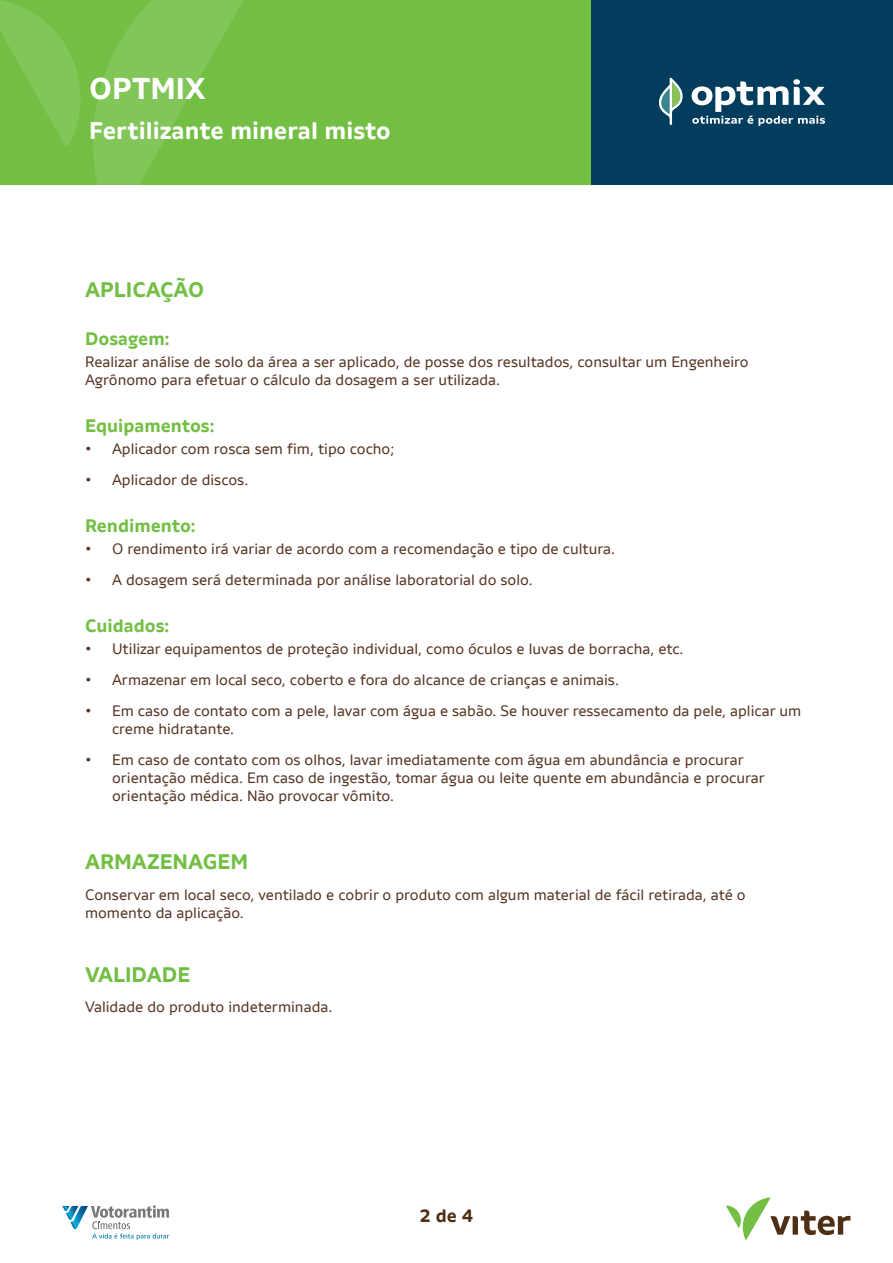
<style>
.page{position:relative;width:893px;height:1263px;background:#fff}
.page>*{position:absolute;margin:0;border:0;box-sizing:border-box;transform-origin:0 0}
.t1{font:700 30px "Votorantim Sans";color:#fff}
.t2{font:700 24px "Votorantim Sans";color:#fff}
.t3{font:700 21px "Votorantim Sans";color:#72bf44}
.t4{font:700 18px "Votorantim Sans";color:#72bf44}
.t5{font:700 18px "Votorantim Sans";color:#4e2f14}
.t6{font:15px/18px "Votorantim Sans";color:#563522}
</style>
<div class="page">
<svg style="left:726px;top:1197px;width:124px;height:43px"></svg>
<svg style="left:62px;top:1205px;width:107px;height:35px"></svg>
<div style="left:591px;top:0;width:302px;height:185px;background:#033d5e"></div>
<div style="left:0;top:0;width:591px;height:185px;background:#72bf44"></div>
<svg style="left:0;top:0;width:81px;height:146px"></svg>
<svg style="left:93px;top:0;width:150px;height:185px"></svg>
<svg style="left:659px;top:78px;width:24px;height:47px"></svg>
<svg style="left:692px;top:79px;width:133px;height:47px"></svg>
<h1 class="t1" style="left:89px;top:71px;width:118px">OPTMIX</h1>
<h2 class="t2" style="left:89px;top:116px;width:303px">Fertilizante mineral misto</h2>
<h3 class="t3" style="left:85px;top:278px;width:121px">APLICAÇÃO</h3>
<p class="t4" style="left:85px;top:328px;width:86px">Dosagem:</p>
<p class="t6" style="left:85px;top:353px;width:665px">Realizar análise de solo da área a ser aplicado, de posse dos resultados, consultar um Engenheiro<br>Agrônomo para efetuar o cálculo da dosagem a ser utilizada.</p>
<p class="t4" style="left:85px;top:415px;width:131px">Equipamentos:</p>
<p class="t6" style="left:85px;top:440px;width:311px">• Aplicador com rosca sem fim, tipo cocho;</p>
<p class="t6" style="left:85px;top:471px;width:165px">• Aplicador de discos.</p>
<p class="t4" style="left:85px;top:515px;width:112px">Rendimento:</p>
<p class="t6" style="left:85px;top:540px;width:532px">• O rendimento irá variar de acordo com a recomendação e tipo de cultura.</p>
<p class="t6" style="left:85px;top:571px;width:449px">• A dosagem será determinada por análise laboratorial do solo.</p>
<p class="t4" style="left:85px;top:615px;width:86px">Cuidados:</p>
<p class="t6" style="left:85px;top:640px;width:600px">• Utilizar equipamentos de proteção individual, como óculos e luvas de borracha, etc.</p>
<p class="t6" style="left:85px;top:671px;width:535px">• Armazenar em local seco, coberto e fora do alcance de crianças e animais.</p>
<p class="t6" style="left:112px;top:702px;width:691px;text-indent:-27px">• Em caso de contato com a pele, lavar com água e sabão. Se houver ressecamento da pele, aplicar um creme hidratante.</p>
<p class="t6" style="left:112px;top:750px;width:654px;text-indent:-27px">• Em caso de contato com os olhos, lavar imediatamente com água em abundância e procurar orientação médica. Em caso de ingestão, tomar água ou leite quente em abundância e procurar orientação médica. Não provocar vômito.</p>
<h3 class="t3" style="left:85px;top:850px;width:165px">ARMAZENAGEM</h3>
<p class="t6" style="left:85px;top:886px;width:662px">Conservar em local seco, ventilado e cobrir o produto com algum material de fácil retirada, até o momento da aplicação.</p>
<h3 class="t3" style="left:85px;top:962px;width:107px">VALIDADE</h3>
<p class="t6" style="left:85px;top:998px;width:249px">Validade do produto indeterminada.</p>
<p class="t5" style="left:420px;top:1205px;width:55px">2 de 4</p>
</div>
